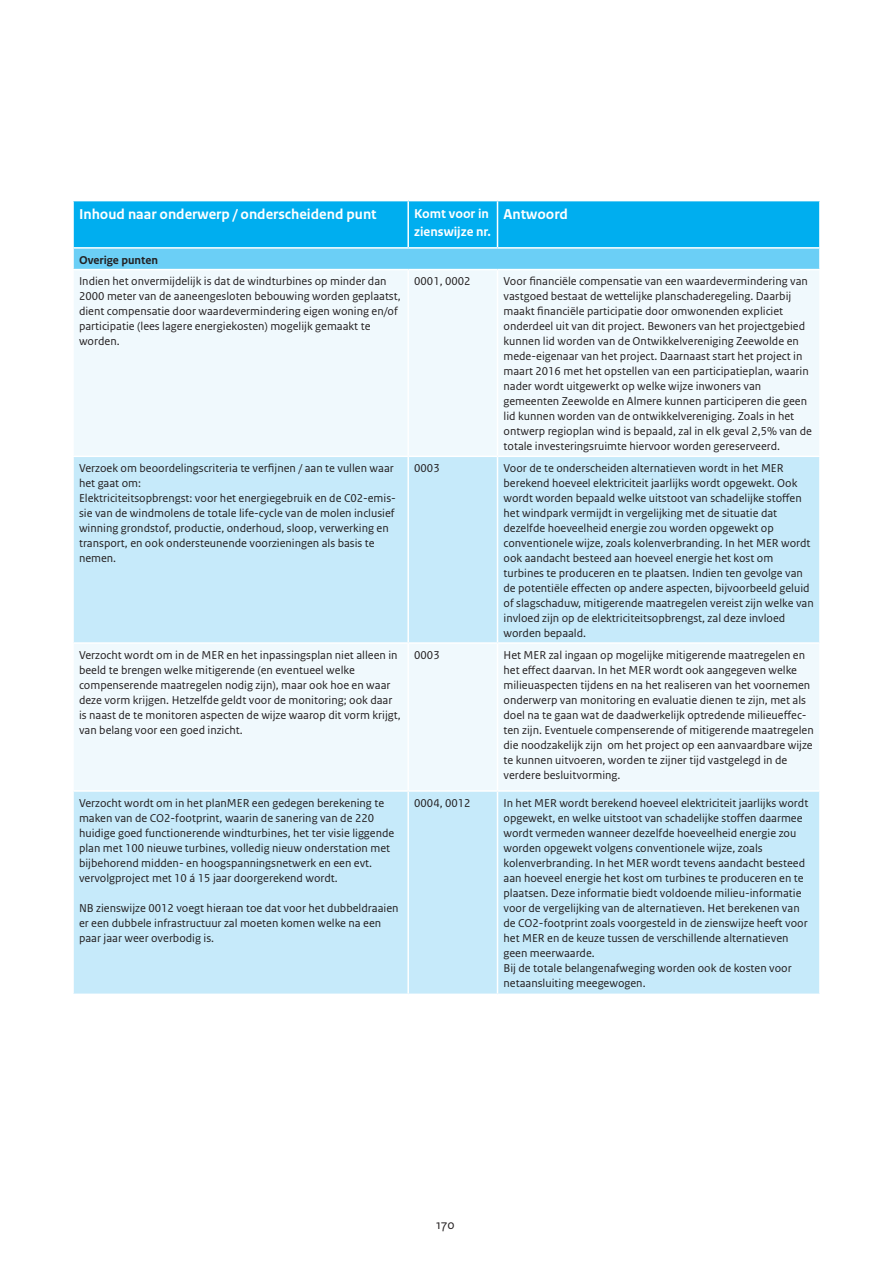
<style>
.page{position:relative;width:893px;height:1263px;background:#fff}
.page>*{position:absolute;margin:0;border:0;box-sizing:border-box;transform-origin:0 0}
._30_RO_Tabel_Kop{font:700 15px "Rijksoverheid Sans Text";color:#fff}
._30_RO_Tabel_Kop-2{font:700 13.5px/18px "Rijksoverheid Sans Text";color:#fff}
._10_RO_Broodtekst_Se{font:13.5px "Rijksoverheid Sans Text";color:#231f20}
._32_RO_Tabel_Broodte{font:12px/15px "Rijksoverheid Sans Text";color:#231f20}
._31_RO_Tabel_Tussenk{font:700 12px "Rijksoverheid Sans Text";color:#231f20}
</style>
<div class="page">
<div style="left:73px;top:201px;width:335px;height:47px;background:#00aeef"></div>
<div style="left:409px;top:201px;width:410px;height:46px;background:#00aeef"></div>
<div style="left:73px;top:248px;width:747px;height:22px;background:#6bcff6"></div>
<div style="left:74px;top:271px;width:745px;height:184px;background:#f0f9fd"></div>
<svg style="left:74px;top:457px;width:745px;height:536px;fill:#c6eafa"></svg>
<hr style="left:72px;top:249px;width:2px;height:20px;background:#fff">
<hr style="left:819px;top:249px;width:2px;height:20px;background:#fff">
<hr style="left:72px;top:269px;width:336px;height:1px;background:#fff">
<hr style="left:408px;top:269px;width:89px;height:1px;background:#fff">
<hr style="left:407px;top:270px;width:2px;height:186px;background:#fff">
<hr style="left:497px;top:269px;width:324px;height:1px;background:#fff">
<hr style="left:497px;top:270px;width:1px;height:186px;background:#fff">
<hr style="left:407px;top:457px;width:2px;height:185px;background:#fff">
<hr style="left:497px;top:457px;width:1px;height:185px;background:#fff">
<hr style="left:72px;top:642px;width:336px;height:2px;background:#fff">
<hr style="left:408px;top:642px;width:89px;height:2px;background:#fff">
<hr style="left:407px;top:644px;width:2px;height:146px;background:#fff">
<hr style="left:497px;top:642px;width:324px;height:2px;background:#fff">
<hr style="left:497px;top:644px;width:1px;height:146px;background:#fff">
<hr style="left:72px;top:790px;width:336px;height:2px;background:#fff">
<hr style="left:408px;top:790px;width:89px;height:2px;background:#fff">
<hr style="left:407px;top:792px;width:2px;height:201px;background:#fff">
<hr style="left:497px;top:790px;width:324px;height:2px;background:#fff">
<hr style="left:497px;top:792px;width:1px;height:201px;background:#fff">
<hr style="left:72px;top:201px;width:2px;height:46px;background:#fff">
<hr style="left:407px;top:201px;width:2px;height:46px;background:#fff">
<hr style="left:497px;top:201px;width:1px;height:46px;background:#fff">
<hr style="left:72px;top:247px;width:336px;height:2px;background:#fff">
<hr style="left:408px;top:247px;width:89px;height:2px;background:#fff">
<hr style="left:497px;top:247px;width:324px;height:2px;background:#fff">
<p class="_30_RO_Tabel_Kop" style="left:79px;top:205px;width:299px">Inhoud naar onderwerp / onderscheidend punt</p>
<p class="_30_RO_Tabel_Kop-2" style="left:414px;top:204px;width:78px">Komt voor in zienswijze nr.</p>
<p class="_30_RO_Tabel_Kop" style="left:503px;top:205px;width:66px">Antwoord</p>
<p class="_31_RO_Tabel_Tussenk" style="left:79px;top:253px;width:81px">Overige punten</p>
<p class="_32_RO_Tabel_Broodte" style="left:79px;top:274px;width:323px">Indien het onvermijdelijk is dat de windturbines op minder dan 2000 meter van de aaneengesloten bebouwing worden geplaatst, dient compensatie door waardevermindering eigen woning en/of participatie (lees lagere energiekosten) mogelijk gemaakt te worden.</p>
<p class="_32_RO_Tabel_Broodte" style="left:414px;top:274px;width:58px">0001, 0002</p>
<p class="_32_RO_Tabel_Broodte" style="left:503px;top:274px;width:310px">Voor financiële compensatie van een waardevermindering van vastgoed bestaat de wettelijke planschaderegeling. Daarbij maakt financiële participatie door omwonenden expliciet onderdeel uit van dit project. Bewoners van het projectgebied kunnen lid worden van de Ontwikkelvereniging Zeewolde en mede-eigenaar van het project. Daarnaast start het project in maart 2016 met het opstellen van een participatieplan, waarin nader wordt uitgewerkt op welke wijze inwoners van gemeenten Zeewolde en Almere kunnen participeren die geen lid kunnen worden van de ontwikkelvereniging. Zoals in het ontwerp regioplan wind is bepaald, zal in elk geval 2,5% van de totale investeringsruimte hiervoor worden gereserveerd.</p>
<p class="_32_RO_Tabel_Broodte" style="left:79px;top:461px;width:316px">Verzoek om beoordelingscriteria te verfijnen / aan te vullen waar het gaat om:</p>
<p class="_32_RO_Tabel_Broodte" style="left:79px;top:491px;width:318px">Elektriciteitsopbrengst: voor het energiegebruik en de C02-emis&shy;sie van de windmolens de totale life-cycle van de molen inclusief winning grondstof, productie, onderhoud, sloop, verwerking en transport, en ook ondersteunende voorzieningen als basis te nemen.</p>
<p class="_32_RO_Tabel_Broodte" style="left:414px;top:461px;width:27px">0003</p>
<p class="_32_RO_Tabel_Broodte" style="left:503px;top:461px;width:312px">Voor de te onderscheiden alternatieven wordt in het MER berekend hoeveel elektriciteit jaarlijks wordt opgewekt. Ook wordt worden bepaald welke uitstoot van schadelijke stoffen het windpark vermijdt in vergelijking met de situatie dat dezelfde hoeveelheid energie zou worden opgewekt op conventionele wijze, zoals kolenverbranding. In het MER wordt ook aandacht besteed aan hoeveel energie het kost om turbines te produceren en te plaatsen. Indien ten gevolge van de potentiële effecten op andere aspecten, bijvoorbeeld geluid of slagschaduw, mitigerende maatregelen vereist zijn welke van invloed zijn op de elektriciteitsopbrengst, zal deze invloed worden bepaald.</p>
<p class="_32_RO_Tabel_Broodte" style="left:79px;top:647px;width:323px">Verzocht wordt om in de MER en het inpassingsplan niet alleen in beeld te brengen welke mitigerende (en eventueel welke compenserende maatregelen nodig zijn), maar ook hoe en waar deze vorm krijgen. Hetzelfde geldt voor de monitoring; ook daar is naast de te monitoren aspecten de wijze waarop dit vorm krijgt, van belang voor een goed inzicht.</p>
<p class="_32_RO_Tabel_Broodte" style="left:414px;top:647px;width:27px">0003</p>
<p class="_32_RO_Tabel_Broodte" style="left:503px;top:647px;width:312px">Het MER zal ingaan op mogelijke mitigerende maatregelen en het effect daarvan. In het MER wordt ook aangegeven welke milieuaspecten tijdens en na het realiseren van het voornemen onderwerp van monitoring en evaluatie dienen te zijn, met als doel na te gaan wat de daadwerkelijk optredende milieueffec&shy;ten zijn. Eventuele compenserende of mitigerende maatregelen die noodzakelijk zijn om het project op een aanvaardbare wijze te kunnen uitvoeren, worden te zijner tijd vastgelegd in de verdere besluitvorming.</p>
<p class="_32_RO_Tabel_Broodte" style="left:79px;top:795px;width:317px">Verzocht wordt om in het planMER een gedegen berekening te maken van de CO2-footprint, waarin de sanering van de 220 huidige goed functionerende windturbines, het ter visie liggende plan met 100 nieuwe turbines, volledig nieuw onderstation met bijbehorend midden- en hoogspanningsnetwerk en een evt. vervolgproject met 10 á 15 jaar doorgerekend wordt.</p>
<p class="_32_RO_Tabel_Broodte" style="left:79px;top:900px;width:321px">NB zienswijze 0012 voegt hieraan toe dat voor het dubbeldraaien er een dubbele infrastructuur zal moeten komen welke na een paar jaar weer overbodig is.</p>
<p class="_32_RO_Tabel_Broodte" style="left:414px;top:795px;width:58px">0004, 0012</p>
<p class="_32_RO_Tabel_Broodte" style="left:503px;top:795px;width:306px">In het MER wordt berekend hoeveel elektriciteit jaarlijks wordt opgewekt, en welke uitstoot van schadelijke stoffen daarmee wordt vermeden wanneer dezelfde hoeveelheid energie zou worden opgewekt volgens conventionele wijze, zoals kolenverbranding. In het MER wordt tevens aandacht besteed aan hoeveel energie het kost om turbines te produceren en te plaatsen. Deze informatie biedt voldoende milieu-informatie voor de vergelijking van de alternatieven. Het berekenen van de CO2-footprint zoals voorgesteld in de zienswijze heeft voor het MER en de keuze tussen de verschillende alternatieven geen meerwaarde.</p>
<p class="_32_RO_Tabel_Broodte" style="left:503px;top:960px;width:290px">Bij de totale belangenafweging worden ook de kosten voor netaansluiting meegewogen.</p>
<p class="_10_RO_Broodtekst_Se" style="left:436px;top:1217px;width:20px">170</p>
</div>
